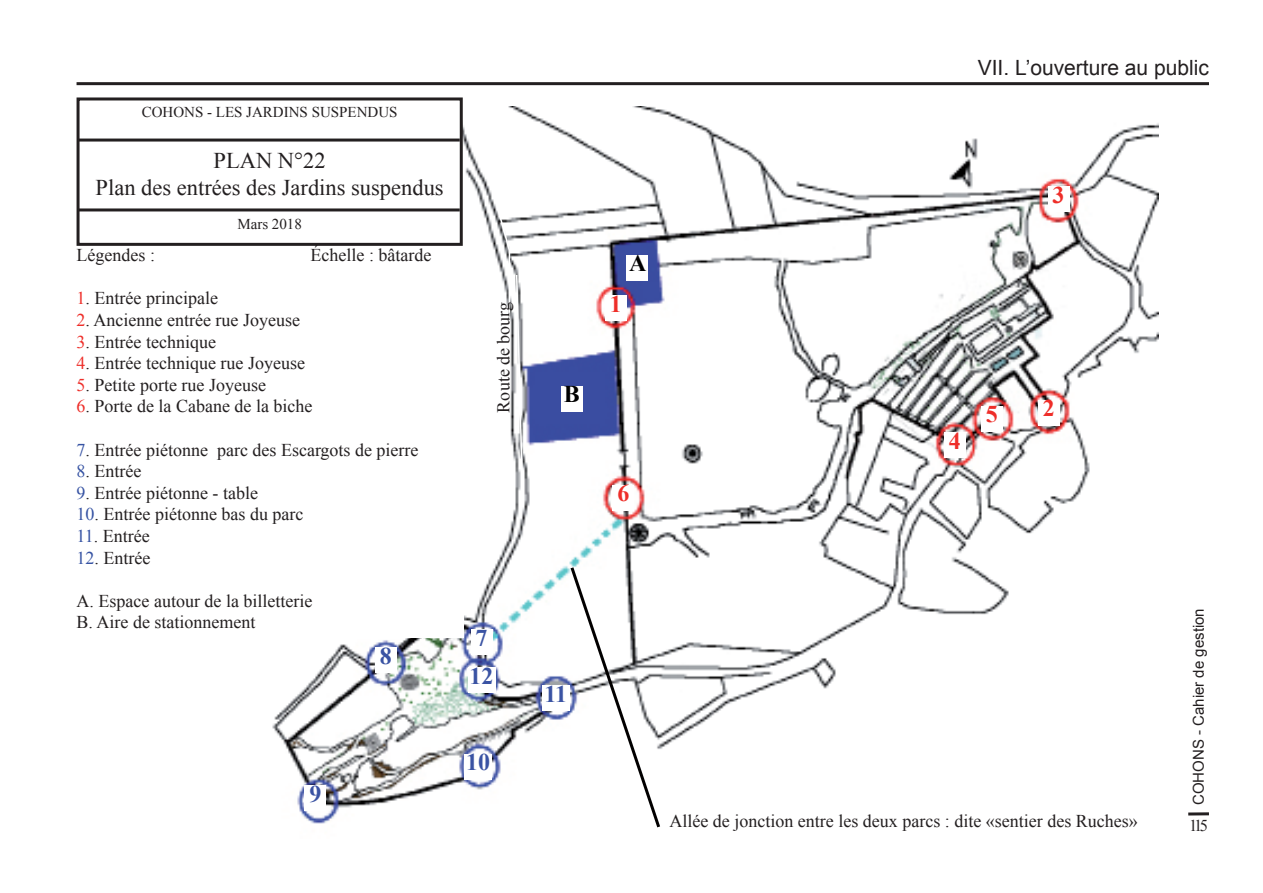
<style>
.page{position:relative;width:1263px;height:893px;background:#fff}
.page>*{position:absolute;margin:0;border:0;box-sizing:border-box;transform-origin:0 0}
.t1{font:700 24px "Times New Roman";color:#3a53a3}
.t2{font:700 24px "Times New Roman";color:#ee2e29}
.t3{font:700 24px "Times New Roman";color:#000}
.t4{font:22.5px/27px "Times New Roman";color:#231f20;text-align:center}
.t5{font:21px "Arial";color:#231f20}
.t6{font:18px/21.6px "Times New Roman";color:#231f20}
.t7{font:16.5px "Times New Roman";color:#231f20}
.t8{font:15px "Times New Roman";color:#231f20}
.t9{font:15px "Arial";color:#231f20}
.s1{color:#ee2e29}
.s2{color:#3653a3}
</style>
<div class="page">
<img style="left:272px;top:106px;width:887px;height:718px">
<div style="left:605px;top:296px;width:22px;height:25px;background:#fff"></div>
<div style="left:1038px;top:400px;width:21px;height:25px;background:#fff"></div>
<div style="left:944px;top:432px;width:21px;height:26px;background:#fff"></div>
<div style="left:1048px;top:186px;width:21px;height:26px;background:#fff"></div>
<div style="left:613px;top:485px;width:21px;height:25px;background:#fff"></div>
<div style="left:981px;top:406px;width:21px;height:26px;background:#fff"></div>
<div style="left:77px;top:249px;width:387px;height:389px;background:#fff"></div>
<div style="left:471px;top:629px;width:21px;height:26px;background:#fff"></div>
<div style="left:542px;top:685px;width:28px;height:26px;background:#fff"></div>
<div style="left:375px;top:647px;width:21px;height:26px;background:#fff"></div>
<div style="left:305px;top:785px;width:21px;height:26px;background:#fff"></div>
<div style="left:464px;top:754px;width:28px;height:26px;background:#fff"></div>
<div style="left:627px;top:255px;width:21px;height:26px;background:#fff"></div>
<div style="left:561px;top:386px;width:22px;height:26px;background:#fff"></div>
<div style="left:468px;top:668px;width:28px;height:25px;background:#fff"></div>
<div style="left:78px;top:99px;width:383px;height:145px;background:#fff"></div>
<div style="left:77px;top:97px;width:386px;height:149px;border:3px solid #231f20"></div>
<hr style="left:78px;top:139px;width:382px;height:3px;background:#231f20">
<hr style="left:78px;top:208px;width:382px;height:3px;background:#231f20">
<svg style="left:568px;top:564px;width:94px;height:264px"></svg>
<hr style="left:1188px;top:812px;width:21px;height:3px;background:#231f20">
<hr style="left:77px;top:82px;width:1132px;height:3px;background:#231f20">
<svg style="left:473px;top:124px;width:50px;height:350px"></svg>
<p class="t8" style="left:142px;top:102px;width:257px">COHONS - LES JARDINS SUSPENDUS</p>
<p class="t4" style="left:96px;top:147px;width:350px">PLAN N°22<br>Plan des entrées des Jardins suspendus</p>
<p class="t8" style="left:237px;top:213px;width:66px">Mars 2018</p>
<p class="t6" style="left:77px;top:244px;width:80px">Légendes :</p>
<p class="t6" style="left:311px;top:244px;width:122px">Échelle : bâtarde</p>
<p class="t6" style="left:77px;top:287px;width:143px"><span class="s1">1</span>. Entrée principale</p>
<p class="t6" style="left:77px;top:309px;width:225px"><span class="s1">2</span>. Ancienne entrée rue Joyeuse</p>
<p class="t6" style="left:77px;top:331px;width:141px"><span class="s1">3</span>. Entrée technique</p>
<p class="t6" style="left:77px;top:352px;width:230px"><span class="s1">4</span>. Entrée technique rue Joyeuse</p>
<p class="t6" style="left:77px;top:374px;width:191px"><span class="s1">5</span>. Petite porte rue Joyeuse</p>
<p class="t6" style="left:77px;top:395px;width:237px"><span class="s1">6</span>. Porte de la Cabane de la biche</p>
<p class="t6" style="left:77px;top:439px;width:344px"><span class="s2">7</span>. Entrée piétonne parc des Escargots de pierre</p>
<p class="t6" style="left:77px;top:460px;width:66px"><span class="s2">8</span>. Entrée</p>
<p class="t6" style="left:77px;top:482px;width:183px"><span class="s2">9</span>. Entrée piétonne - table</p>
<p class="t6" style="left:77px;top:503px;width:228px"><span class="s2">10</span>. Entrée piétonne bas du parc</p>
<p class="t6" style="left:77px;top:525px;width:75px"><span class="s2">11</span>. Entrée</p>
<p class="t6" style="left:77px;top:547px;width:75px"><span class="s2">12</span>. Entrée</p>
<p class="t6" style="left:77px;top:590px;width:237px">A. Espace autour de la billetterie<br>B. Aire de stationnement</p>
<h1 class="t1" style="left:380px;top:639px;width:13px">8</h1>
<p class="t6" style="left:492px;top:412px;width:112px;rotate:-90deg">Route de bourg</p>
<h1 class="t1" style="left:476px;top:621px;width:13px">7</h1>
<h1 class="t1" style="left:470px;top:659px;width:25px">12</h1>
<h1 class="t1" style="left:309px;top:777px;width:13px">9</h1>
<h1 class="t1" style="left:466px;top:746px;width:25px">10</h1>
<h1 class="t3" style="left:564px;top:378px;width:18px">B</h1>
<h1 class="t3" style="left:629px;top:247px;width:19px">A</h1>
<h1 class="t2" style="left:610px;top:287px;width:13px">1</h1>
<h1 class="t2" style="left:617px;top:476px;width:13px">6</h1>
<p class="t5" style="left:978px;top:54px;width:233px">VII. L’ouverture au public</p>
<h1 class="t2" style="left:1052px;top:178px;width:13px">3</h1>
<h1 class="t2" style="left:949px;top:424px;width:13px">4</h1>
<h1 class="t2" style="left:986px;top:398px;width:13px">5</h1>
<h1 class="t2" style="left:1043px;top:391px;width:13px">2</h1>
<h1 class="t1" style="left:544px;top:677px;width:24px">11</h1>
<p class="t9" style="left:1189px;top:805px;width:198px;rotate:-90deg">COHONS - Cahier de gestion</p>
<p class="t6" style="left:669px;top:810px;width:470px">Allée de jonction entre les deux parcs : dite «sentier des Ruches»</p>
<p class="t7" style="left:1189px;top:814px;width:21px">115</p>
</div>
